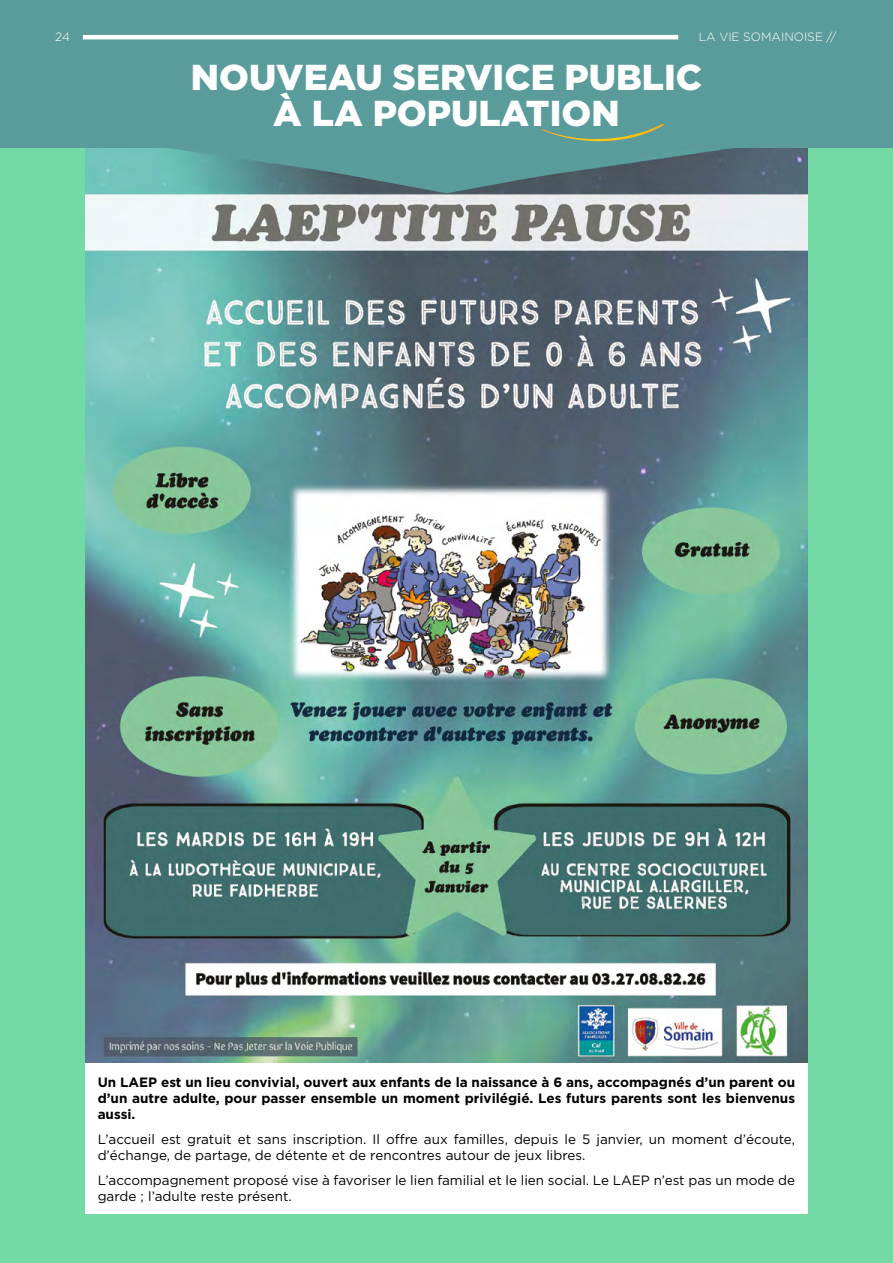
<style>
.page{position:relative;width:893px;height:1263px;background:#73daa5}
.page>*{position:absolute;margin:0;border:0;box-sizing:border-box;transform-origin:0 0}
.t1{font:900 36px/36px "Gotham";color:#fff;text-align:center}
.t2{font:13.5px/16.2px "Gotham";color:#000}
.t3{font:700 13.5px/16.2px "Gotham";color:#000;text-align:justify}
.t4{font:300 12px "Gotham";color:#fff}
</style>
<div class="page">
<img style="left:85px;top:147px;width:723px;height:916px">
<svg style="left:147px;top:147px;width:599px;height:46px;fill:#5a9c9b"></svg>
<div style="left:85px;top:1063px;width:723px;height:151px;background:#fff"></div>
<div style="left:0;top:0;width:893px;height:147px;background:#5a9c9b"></div>
<svg style="left:541px;top:124px;width:124px;height:18px"></svg>
<hr style="left:83px;top:35px;width:595px;height:4px;background:#fff">
<p class="t4" style="left:55px;top:30px;width:16px">24</p>
<p class="t4" style="left:699px;top:30px;width:139px">LA VIE SOMAINOISE //</p>
<h1 class="t1" style="left:191px;top:58px;width:513px">NOUVEAU SERVICE PUBLIC<br>À LA POPULATION</h1>
<p class="t3" style="left:98px;top:1073px;width:699px">Un LAEP est un lieu convivial, ouvert aux enfants de la naissance à 6 ans, accompagnés d’un parent ou d’un autre adulte, pour passer ensemble un moment privilégié. Les futurs parents sont les bienvenus aussi.</p>
<p class="t2" style="left:98px;top:1131px;width:699px">L’accueil est gratuit et sans inscription. Il offre aux familles, depuis le 5 janvier, un moment d’écoute, d’échange, de partage, de détente et de rencontres autour de jeux libres.</p>
<p class="t2" style="left:98px;top:1172px;width:699px">L’accompagnement proposé vise à favoriser le lien familial et le lien social. Le LAEP n’est pas un mode de garde ; l’adulte reste présent.</p>
</div>
